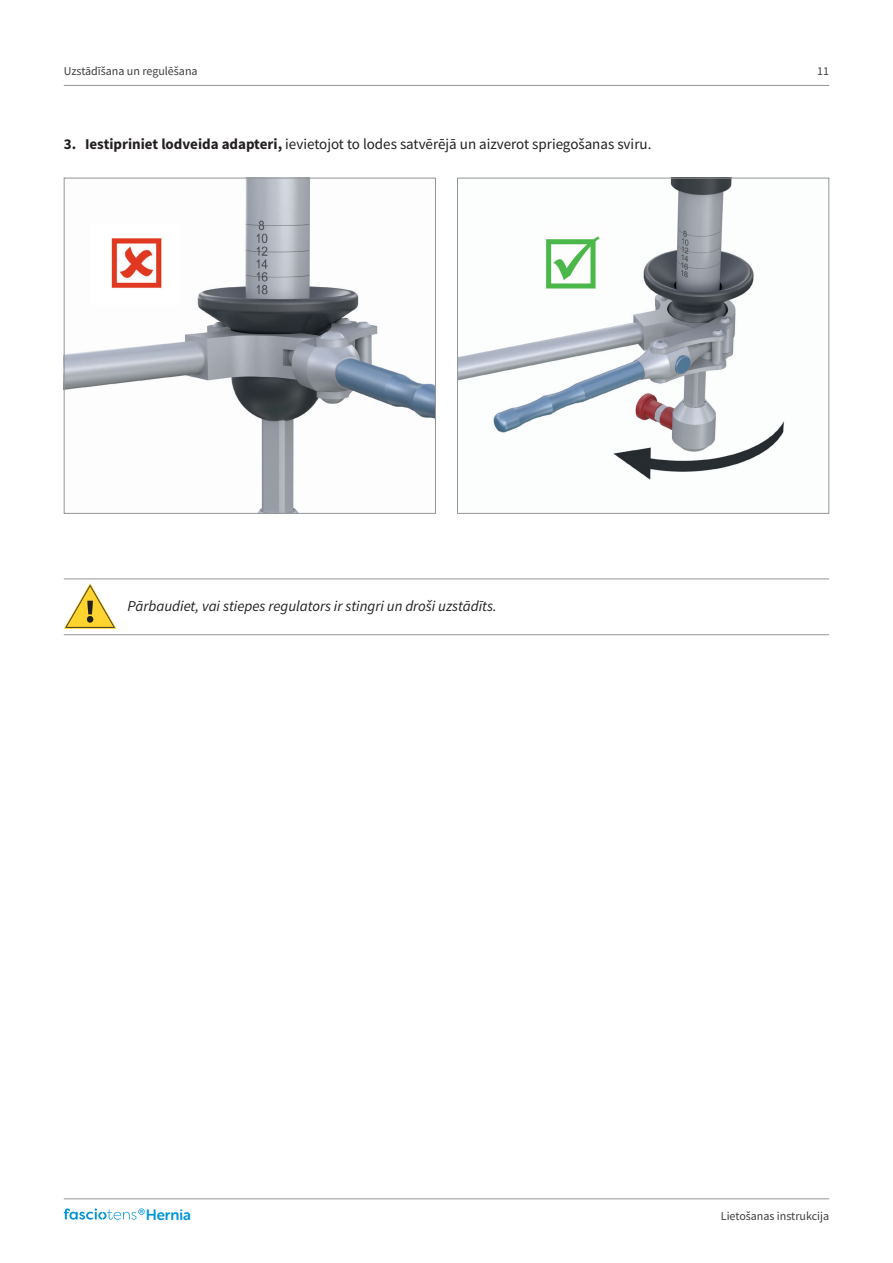
<style>
.page{position:relative;width:893px;height:1263px;background:#fff}
.page>*{position:absolute;margin:0;border:0;box-sizing:border-box;transform-origin:0 0}
.Fliesstext{font:15px "Source Sans Pro";color:#231f20}
.Info{font:italic 15px "Source Sans Pro";color:#231f20}
.t1{font:15px "Museo Sans Rounded 700";color:#0095d9}
.Fliesstext-2{font:12px "Source Sans Pro";color:#3e3e3f}
.s1{font-weight:700}
</style>
<div class="page">
<hr style="left:64px;top:85px;width:765px;height:1px;background:#939598">
<hr style="left:64px;top:1198px;width:765px;height:1px;background:#939598">
<svg style="left:64px;top:1208px;width:81px;height:12px"></svg>
<hr style="left:64px;top:634px;width:765px;height:1px;background:#939598">
<hr style="left:64px;top:579px;width:765px;height:1px;background:#939598">
<svg style="left:64px;top:583px;width:52px;height:46px"></svg>
<img style="left:66px;top:180px;width:368px;height:332px">
<div style="left:64px;top:178px;width:372px;height:336px;border:1px solid #939598"></div>
<img style="left:459px;top:180px;width:325px;height:300px">
<div style="left:457px;top:178px;width:372px;height:336px;border:1px solid #939598"></div>
<img style="left:538px;top:228px;width:72px;height:69px">
<p class="Fliesstext-2" style="left:64px;top:63px;width:135px">Uzstādīšana un regulēšana</p>
<p class="Fliesstext" style="left:64px;top:134px;width:589px"><span class="s1">3. Iestipriniet lodveida adapteri,</span> ievietojot to lodes satvērējā un aizverot spriegošanas sviru.</p>
<p class="Fliesstext-2" style="left:817px;top:63px;width:13px">11</p>
<p class="Info" style="left:128px;top:596px;width:371px">Pārbaudiet, vai stiepes regulators ir stingri un droši uzstādīts.</p>
<p class="t1" style="left:146px;top:1206px;width:47px">Hernia</p>
<p class="Fliesstext-2" style="left:721px;top:1208px;width:110px">Lietošanas instrukcija</p>
</div>
